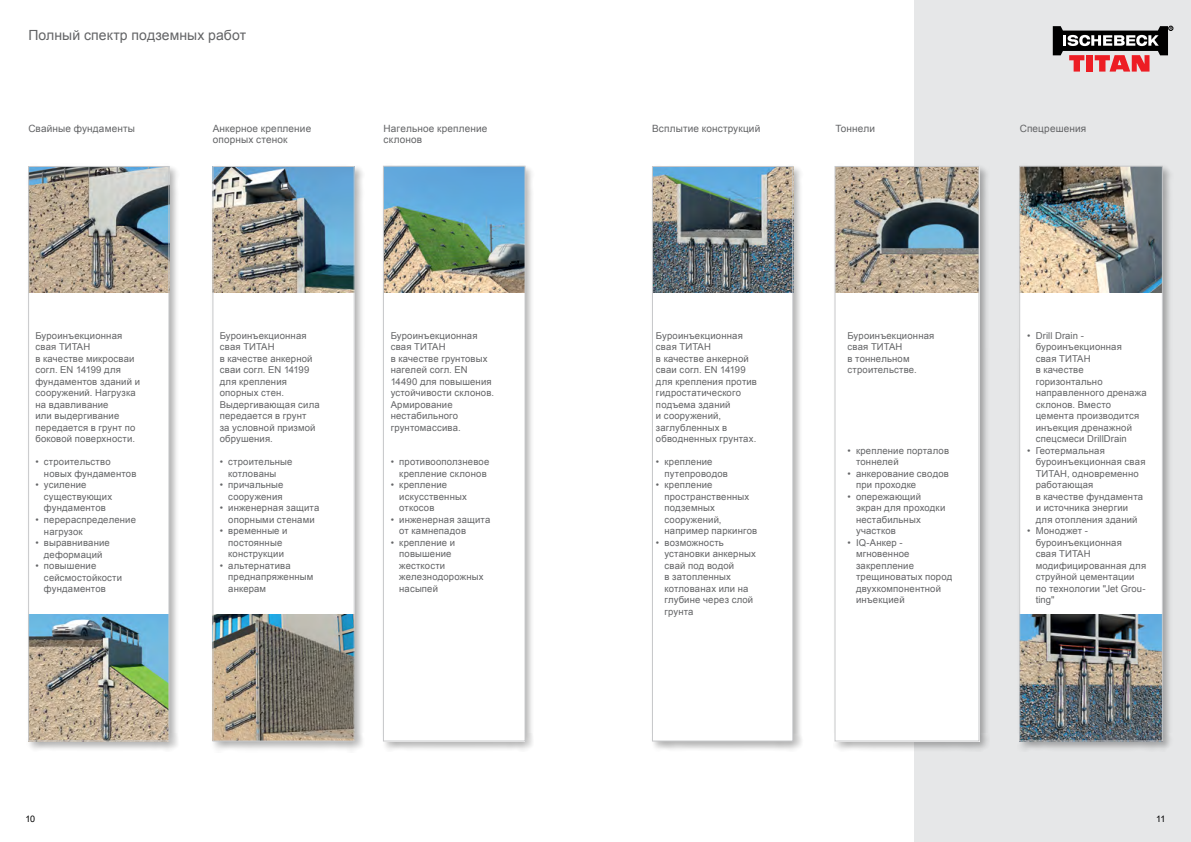
<style>
.page{position:relative;width:1191px;height:842px;background:#fff}
.page>*{position:absolute;margin:0;border:0;box-sizing:border-box;transform-origin:0 0}
.t1{font:14px "Arial";letter-spacing:.005em;color:#636466}
.t2{font:10px/11.5px "Arial";letter-spacing:.015em;color:#636466}
.t3{font:9.5px/11.5px "Arial";letter-spacing:.02em;color:#636466}
.t4{font:9px "Arial";color:#000}
</style>
<div class="page">
<div style="left:914px;top:0;width:277px;height:842px;background:#e6e7e8"></div>
<svg style="left:1052px;top:26px;width:121px;height:46px"></svg>
<div style="left:26px;top:164px;width:154px;height:588px;background:#000;opacity:.3"></div>
<div style="left:28px;top:166px;width:141px;height:575px;background:#fff"></div>
<div style="left:833px;top:164px;width:156px;height:588px;background:#000;opacity:.3"></div>
<div style="left:835px;top:166px;width:144px;height:575px;background:#fff"></div>
<div style="left:1017px;top:164px;width:156px;height:588px;background:#000;opacity:.3"></div>
<div style="left:1019px;top:166px;width:143px;height:575px;background:#fff"></div>
<img style="left:836px;top:168px;width:141px;height:124px">
<img style="left:30px;top:615px;width:137px;height:124px">
<img style="left:1021px;top:615px;width:139px;height:124px">
<img style="left:30px;top:168px;width:137px;height:125px">
<img style="left:1021px;top:168px;width:139px;height:125px">
<div style="left:210px;top:164px;width:155px;height:588px;background:#000;opacity:.3"></div>
<div style="left:213px;top:166px;width:141px;height:575px;background:#fff"></div>
<img style="left:215px;top:615px;width:137px;height:124px">
<img style="left:215px;top:168px;width:137px;height:125px">
<div style="left:1019px;top:166px;width:143px;height:575px;border:1px solid #c7c8ca"></div>
<div style="left:834px;top:166px;width:145px;height:575px;border:1px solid #c7c8ca"></div>
<div style="left:381px;top:164px;width:154px;height:588px;background:#000;opacity:.3"></div>
<div style="left:384px;top:166px;width:140px;height:575px;background:#fff"></div>
<img style="left:385px;top:168px;width:138px;height:125px">
<div style="left:383px;top:166px;width:142px;height:575px;border:1px solid #c7c8ca"></div>
<div style="left:650px;top:164px;width:153px;height:587px;background:#000;opacity:.3"></div>
<div style="left:652px;top:167px;width:141px;height:574px;background:#fff"></div>
<img style="left:654px;top:168px;width:137px;height:125px">
<div style="left:652px;top:166px;width:141px;height:575px;border:1px solid #c7c8ca"></div>
<div style="left:213px;top:166px;width:141px;height:575px;border:1px solid #c7c8ca"></div>
<div style="left:28px;top:166px;width:141px;height:575px;border:1px solid #c7c8ca"></div>
<h1 class="t1" style="left:28px;top:26px;width:219px">Полный спектр подземных работ</h1>
<p class="t2" style="left:28px;top:123px;width:108px">Свайные фундаменты</p>
<p class="t2" style="left:835px;top:123px;width:41px">Тоннели</p>
<p class="t2" style="left:1019px;top:123px;width:68px">Спецрешения</p>
<p class="t2" style="left:213px;top:123px;width:100px">Анкерное крепление опорных стенок</p>
<p class="t2" style="left:384px;top:123px;width:105px">Нагельное крепление склонов</p>
<p class="t2" style="left:652px;top:123px;width:110px">Всплытие конструкций</p>
<p class="t3" style="left:35px;top:330px;width:106px">Буроинъекционная свая TИТАН<br>в качестве микросваи согл. EN 14199 для фундаментов зданий и сооружений. Нагрузка на вдавливание<br>или выдергивание передается в грунт по боковой поверхности.</p>
<p class="t3" style="left:44px;top:456px;width:94px;text-indent:-9px">• строительство новых фундаментов</p>
<p class="t3" style="left:44px;top:479px;width:70px;text-indent:-9px">• усиление существующих фундаментов</p>
<p class="t3" style="left:44px;top:514px;width:94px;text-indent:-9px">• перераспределение нагрузок</p>
<p class="t3" style="left:35px;top:537px;width:76px;text-align:center">• выравнивание деформаций</p>
<p class="t3" style="left:44px;top:560px;width:80px;text-indent:-9px">• повышение сейсмостойкости фундаментов</p>
<p class="t3" style="left:220px;top:330px;width:101px">Буроинъекционная свая TИТАН<br>в качестве анкерной сваи согл. EN 14199 для крепления опорных стен.<br>Выдергивающая сила передается в грунт<br>за условной призмой обрушения.</p>
<p class="t3" style="left:228px;top:456px;width:66px;text-indent:-9px">• строительные котлованы</p>
<p class="t3" style="left:220px;top:479px;width:65px;text-align:right">• причальные сооружения</p>
<p class="t3" style="left:220px;top:502px;width:101px;text-align:center">• инженерная защита опорными стенами</p>
<p class="t3" style="left:220px;top:525px;width:69px;text-align:center">• временные и постоянные конструкции</p>
<p class="t3" style="left:228px;top:560px;width:87px;text-indent:-9px">• альтернатива преднапряженным анкерам</p>
<p class="t3" style="left:391px;top:330px;width:105px">Буроинъекционная свая TИТАН<br>в качестве грунтовых нагелей согл. EN<br>14490 для повышения устойчивости склонов.<br>Армирование нестабильного грунтомассива.</p>
<p class="t3" style="left:391px;top:456px;width:100px;text-align:right">• противооползневое крепление склонов</p>
<p class="t3" style="left:399px;top:479px;width:69px;text-indent:-9px">• крепление искусственных откосов</p>
<p class="t3" style="left:399px;top:514px;width:93px;text-indent:-9px">• инженерная защита от камнепадов</p>
<p class="t3" style="left:399px;top:537px;width:86px;text-indent:-9px">• крепление и повышение жесткости железнодорожных насыпей</p>
<p class="t3" style="left:656px;top:330px;width:103px">Буроинъекционная свая TИТАН<br>в качестве анкерной сваи согл. EN 14199 для крепления против гидростатического подъема зданий<br>и сооружений, заглубленных в обводненных грунтах.</p>
<p class="t3" style="left:664px;top:456px;width:65px;text-indent:-9px">• крепление путепроводов</p>
<p class="t3" style="left:664px;top:479px;width:94px;text-indent:-9px">• крепление пространственных подземных сооружений, например паркингов</p>
<p class="t3" style="left:664px;top:537px;width:93px;text-indent:-9px">• возможность установки анкерных свай под водой<br>в затопленных котлованах или на глубине через слой грунта</p>
<p class="t3" style="left:847px;top:330px;width:88px">Буроинъекционная свая TИТАН<br>в тоннельном строительстве.</p>
<p class="t3" style="left:856px;top:445px;width:95px;text-indent:-9px">• крепление порталов тоннелей</p>
<p class="t3" style="left:856px;top:468px;width:94px;text-indent:-9px">• анкерование сводов при проходке</p>
<p class="t3" style="left:856px;top:491px;width:91px;text-indent:-9px">• опережающий экран для проходки нестабильных участков</p>
<p class="t3" style="left:856px;top:537px;width:98px;text-indent:-9px">• IQ-Анкер - мгновенное закрепление трещиноватых пород двухкомпонентной инъекцией</p>
<p class="t3" style="left:1035px;top:330px;width:112px;text-indent:-9px">• Drill Drain - буроинъекционная<br>свая TИТАН<br>в качестве горизонтально направленного дренажа склонов. Вместо цемента производится инъекция дренажной спецсмеси DrillDrain</p>
<p class="t3" style="left:1035px;top:445px;width:111px;text-indent:-9px">• Геотермальная буроинъекционная свая<br>TИТАН, одновременно работающая<br>в качестве фундамента и источника энергии для отопления зданий</p>
<p class="t3" style="left:1035px;top:525px;width:112px;text-indent:-9px">• Моноджет - буроинъекционная<br>свая TИТАН модифицированная для струйной цементации по технологии "Jet Grou&shy;ting"</p>
<p class="t4" style="left:26px;top:813px;width:11px">10</p>
<p class="t4" style="left:1156px;top:813px;width:11px">11</p>
</div>
